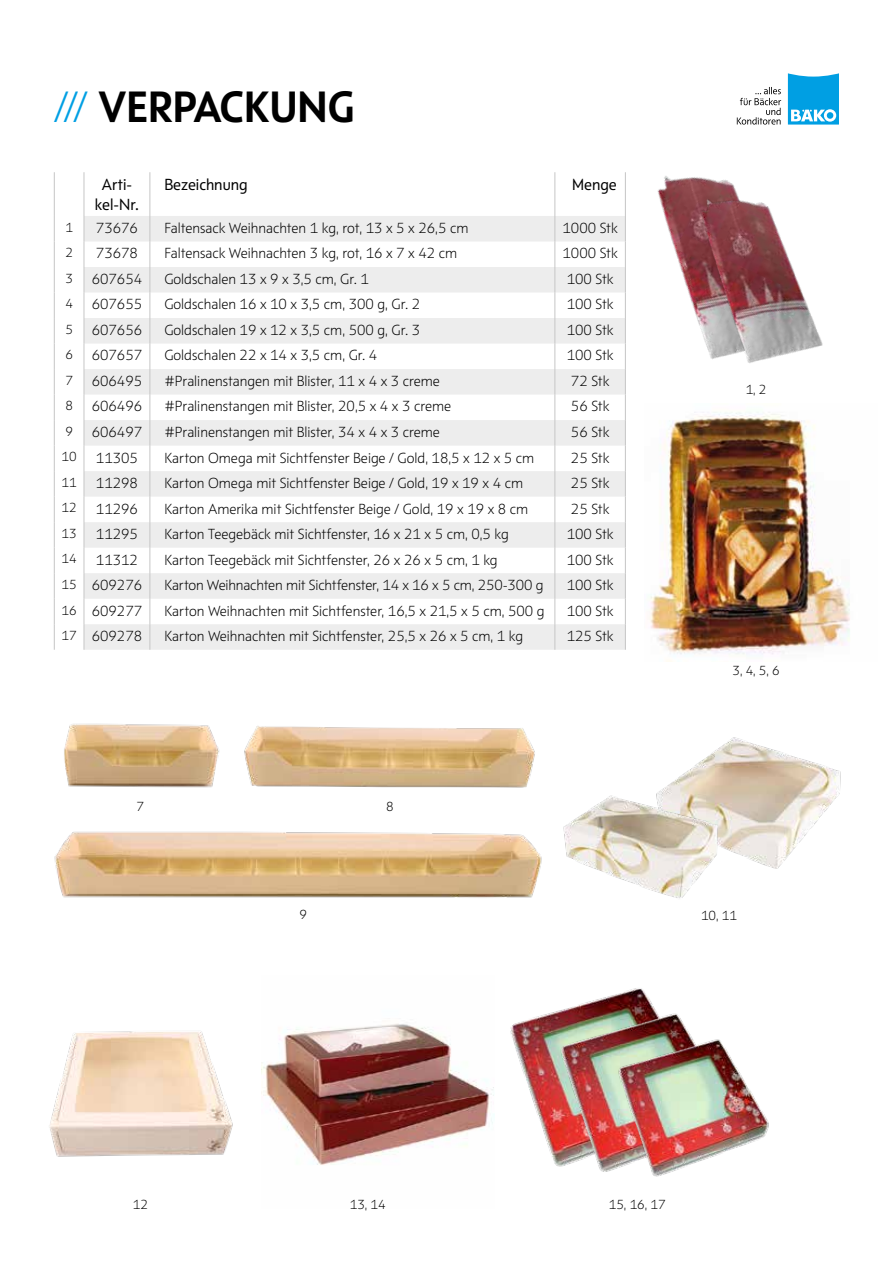
<style>
.page{position:relative;width:893px;height:1263px;background:#fff}
.page>*{position:absolute;margin:0;border:0;box-sizing:border-box;transform-origin:0 0}
.t1{font:700 45px "BAEK Otype";color:#000}
.t2{font:16.5px/19.8px "BAEK Otype";color:#000;text-align:center}
.t3{font:300 15px "BAEK Otype";color:#000}
.t4{font:300 13.5px "BAEK Otype";color:#000}
.s1{font-weight:300;color:#009fe3}
.s2{font-size:13.5px}
</style>
<div class="page">
<svg style="left:788px;top:73px;width:51px;height:52px;background:#2fb0e8"></svg>
<svg style="left:737px;top:87px;width:44px;height:38px"></svg>
<svg style="left:85px;top:216px;width:540px;height:434px;fill:#ededed"></svg>
<hr style="left:54px;top:172px;width:1px;height:44px;background:#c6c6c6">
<hr style="left:84px;top:172px;width:1px;height:44px;background:#c6c6c6">
<hr style="left:150px;top:172px;width:1px;height:44px;background:#c6c6c6">
<hr style="left:555px;top:172px;width:1px;height:44px;background:#c6c6c6">
<svg style="left:54px;top:216px;width:1px;height:434px"></svg>
<svg style="left:84px;top:216px;width:1px;height:434px"></svg>
<svg style="left:150px;top:216px;width:1px;height:434px"></svg>
<svg style="left:555px;top:216px;width:1px;height:434px"></svg>
<svg style="left:625px;top:397px;width:1px;height:253px"></svg>
<img style="left:649px;top:412px;width:201px;height:249px">
<img style="left:244px;top:726px;width:276px;height:62px">
<img style="left:54px;top:831px;width:466px;height:67px">
<img style="left:64px;top:723px;width:156px;height:65px">
<img style="left:590px;top:172px;width:36px;height:225px">
<img style="left:657px;top:176px;width:166px;height:187px">
<img style="left:261px;top:1023px;width:234px;height:142px">
<img style="left:49px;top:1031px;width:184px;height:126px">
<img style="left:510px;top:988px;width:143px;height:166px">
<img style="left:551px;top:1006px;width:138px;height:166px">
<img style="left:611px;top:1032px;width:158px;height:145px">
<img style="left:760px;top:746px;width:81px;height:123px">
<img style="left:520px;top:728px;width:240px;height:170px">
<h1 class="t1" style="left:54px;top:79px;width:302px"><span class="s1">///</span> VERPACKUNG</h1>
<p class="t2" style="left:95px;top:175px;width:46px">Arti&shy;kel-Nr.</p>
<p class="t2" style="left:164px;top:175px;width:85px">Bezeichnung</p>
<p class="t2" style="left:572px;top:175px;width:46px">Menge</p>
<p class="t4" style="left:65px;top:219px;width:9px">1</p>
<p class="t3" style="left:96px;top:219px;width:43px">73676</p>
<p class="t3" style="left:164px;top:219px;width:306px">Faltensack Weihnachten 1 kg, rot, 13 x 5 x 26,5 cm</p>
<p class="t3" style="left:563px;top:219px;width:57px">1000 Stk</p>
<p class="t4" style="left:65px;top:245px;width:9px">2</p>
<p class="t3" style="left:96px;top:244px;width:43px">73678</p>
<p class="t3" style="left:164px;top:244px;width:294px">Faltensack Weihnachten 3 kg, rot, 16 x 7 x 42 cm</p>
<p class="t3" style="left:563px;top:244px;width:57px">1000 Stk</p>
<p class="t4" style="left:65px;top:270px;width:9px">3</p>
<p class="t3" style="left:92px;top:270px;width:52px">607654</p>
<p class="t3" style="left:164px;top:270px;width:206px">Goldschalen 13 x 9 x 3,5 cm, Gr. 1</p>
<p class="t3" style="left:567px;top:270px;width:48px">100 Stk</p>
<p class="t4" style="left:65px;top:296px;width:9px">4</p>
<p class="t3" style="left:92px;top:295px;width:52px">607655</p>
<p class="t3" style="left:164px;top:295px;width:257px">Goldschalen 16 x 10 x 3,5 cm, 300 g, Gr. 2</p>
<p class="t3" style="left:567px;top:295px;width:48px">100 Stk</p>
<p class="t4" style="left:65px;top:321px;width:9px">5</p>
<p class="t3" style="left:92px;top:321px;width:52px">607656</p>
<p class="t3" style="left:164px;top:321px;width:257px">Goldschalen 19 x 12 x 3,5 cm, 500 g, Gr. 3</p>
<p class="t3" style="left:567px;top:321px;width:48px">100 Stk</p>
<p class="t4" style="left:65px;top:347px;width:9px">6</p>
<p class="t3" style="left:92px;top:346px;width:52px">607657</p>
<p class="t3" style="left:164px;top:346px;width:214px">Goldschalen 22 x 14 x 3,5 cm, Gr. 4</p>
<p class="t3" style="left:567px;top:346px;width:48px">100 Stk</p>
<p class="t4" style="left:65px;top:372px;width:9px">7</p>
<p class="t3" style="left:92px;top:372px;width:52px">606495</p>
<p class="t3" style="left:164px;top:372px;width:277px">#Pralinenstangen mit Blister, 11 x 4 x 3 creme</p>
<p class="t3" style="left:571px;top:372px;width:40px">72 Stk</p>
<p class="t4" style="left:65px;top:398px;width:9px">8</p>
<p class="t3" style="left:92px;top:397px;width:52px">606496</p>
<p class="t3" style="left:164px;top:397px;width:288px">#Pralinenstangen mit Blister, 20,5 x 4 x 3 creme</p>
<p class="t3" style="left:571px;top:397px;width:40px">56 Stk</p>
<p class="t4" style="left:65px;top:423px;width:9px">9</p>
<p class="t3" style="left:92px;top:423px;width:52px">606497</p>
<p class="t3" style="left:164px;top:423px;width:277px">#Pralinenstangen mit Blister, 34 x 4 x 3 creme</p>
<p class="t3" style="left:571px;top:423px;width:40px">56 Stk</p>
<p class="t4" style="left:62px;top:449px;width:17px">10</p>
<p class="t3" style="left:96px;top:448px;width:43px">11305</p>
<p class="t3" style="left:164px;top:448px;width:371px">Karton Omega mit Sichtfenster Beige / Gold, 18,5 x 12 x 5 cm</p>
<p class="t3" style="left:571px;top:448px;width:40px">25 Stk</p>
<p class="t4" style="left:62px;top:474px;width:17px">11</p>
<p class="t3" style="left:96px;top:474px;width:43px">11298</p>
<p class="t3" style="left:164px;top:474px;width:360px">Karton Omega mit Sichtfenster Beige / Gold, 19 x 19 x 4 cm</p>
<p class="t3" style="left:571px;top:474px;width:40px">25 Stk</p>
<p class="t4" style="left:62px;top:500px;width:17px">12</p>
<p class="t3" style="left:96px;top:499px;width:43px">11296</p>
<p class="t3" style="left:164px;top:499px;width:365px">Karton Amerika mit Sichtfenster Beige / Gold, 19 x 19 x 8 cm</p>
<p class="t3" style="left:571px;top:499px;width:40px">25 Stk</p>
<p class="t4" style="left:62px;top:525px;width:17px">13</p>
<p class="t3" style="left:96px;top:525px;width:43px">11295</p>
<p class="t3" style="left:164px;top:525px;width:346px">Karton Teegebäck mit Sichtfenster, 16 x 21 x 5 cm, 0,5 kg</p>
<p class="t3" style="left:567px;top:525px;width:48px">100 Stk</p>
<p class="t4" style="left:62px;top:551px;width:17px">14</p>
<p class="t3" style="left:96px;top:550px;width:43px">11312</p>
<p class="t3" style="left:164px;top:550px;width:335px">Karton Teegebäck mit Sichtfenster, 26 x 26 x 5 cm, 1 kg</p>
<p class="t3" style="left:567px;top:550px;width:48px">100 Stk</p>
<p class="t3" style="left:62px;top:576px;width:82px"><span class="s2">15</span> 609276</p>
<p class="t3" style="left:164px;top:576px;width:381px">Karton Weihnachten mit Sichtfenster, 14 x 16 x 5 cm, 250-300 g</p>
<p class="t3" style="left:567px;top:576px;width:48px">100 Stk</p>
<p class="t3" style="left:62px;top:601px;width:82px"><span class="s2">16</span> 609277</p>
<p class="t3" style="left:164px;top:601px;width:382px">Karton Weihnachten mit Sichtfenster, 16,5 x 21,5 x 5 cm, 500 g</p>
<p class="t3" style="left:567px;top:601px;width:48px">100 Stk</p>
<p class="t3" style="left:62px;top:627px;width:82px"><span class="s2">17</span> 609278</p>
<p class="t3" style="left:164px;top:627px;width:360px">Karton Weihnachten mit Sichtfenster, 25,5 x 26 x 5 cm, 1 kg</p>
<p class="t3" style="left:567px;top:627px;width:48px">125 Stk</p>
<p class="t4" style="left:137px;top:799px;width:9px">7</p>
<p class="t4" style="left:386px;top:799px;width:9px">8</p>
<p class="t4" style="left:746px;top:382px;width:22px">1, 2</p>
<p class="t4" style="left:732px;top:662px;width:49px">3, 4, 5, 6</p>
<p class="t4" style="left:299px;top:906px;width:9px">9</p>
<p class="t4" style="left:701px;top:908px;width:37px">10, 11</p>
<p class="t4" style="left:133px;top:1196px;width:17px">12</p>
<p class="t4" style="left:350px;top:1196px;width:37px">13, 14</p>
<p class="t4" style="left:609px;top:1196px;width:58px">15, 16, 17</p>
</div>
